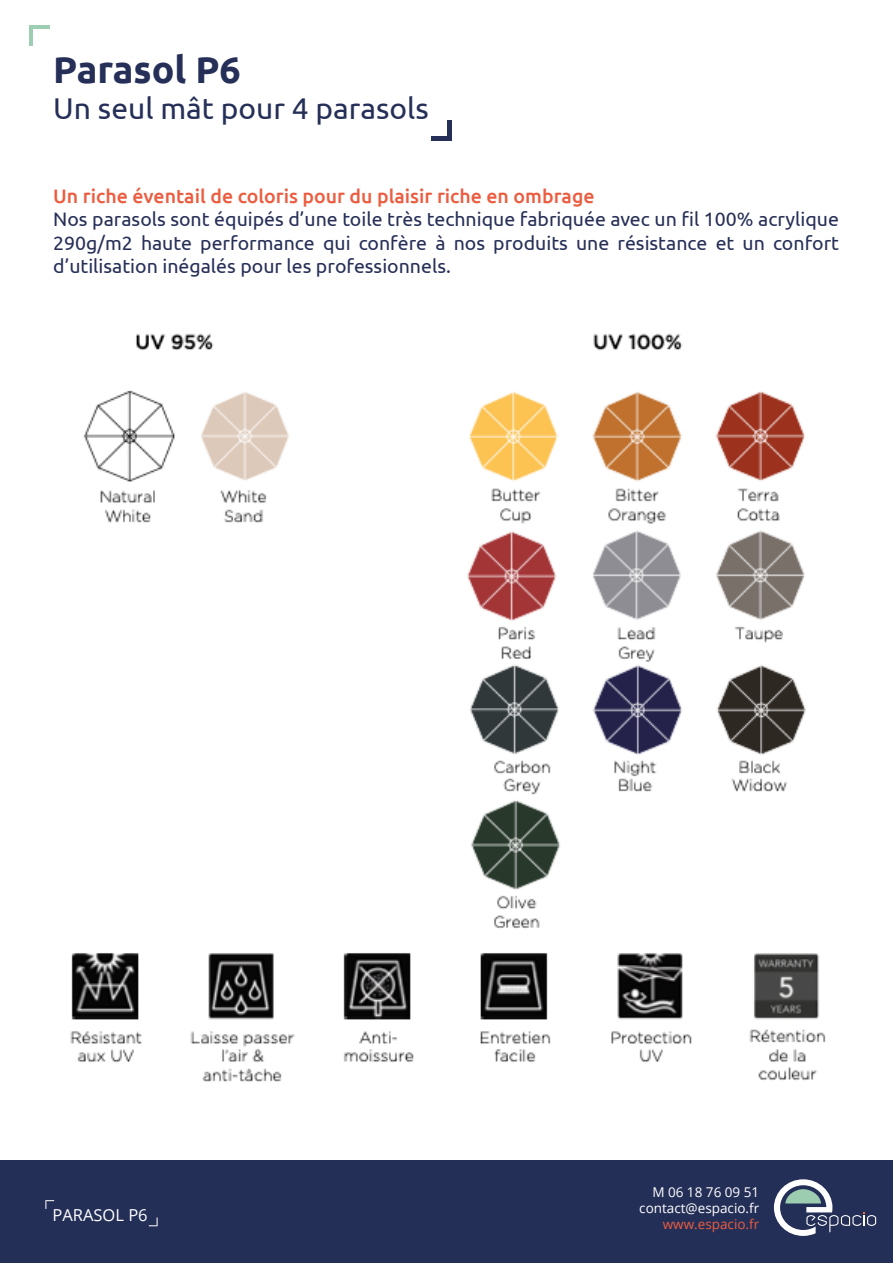
<style>
.page{position:relative;width:893px;height:1263px;background:#fff}
.page>*{position:absolute;margin:0;border:0;box-sizing:border-box;transform-origin:0 0}
.t1{font:700 37.5px "Ubuntu";color:#252f57}
.t2{font:30px "Ubuntu";color:#252f57}
.t3{font:19.5px/23.4px "Ubuntu";color:#272f57;text-align:justify}
.t4{font:500 19.5px "Ubuntu";color:#eb5d40}
.t5{font:16.5px "Open Sans";color:#fff}
.t6{font:13.5px/16.2px "Open Sans";color:#fff;text-align:right}
.t7{font:13.5px "Open Sans";color:#eb5d40}
</style>
<div class="page">
<svg style="left:30px;top:25px;width:20px;height:20px"></svg>
<div style="left:34px;top:30px;width:18px;height:18px;background:#fff"></div>
<div style="left:431px;top:120px;width:20px;height:20px;background:#252f57"></div>
<div style="left:429px;top:118px;width:18px;height:18px;background:#fff"></div>
<div style="left:0;top:1160px;width:893px;height:103px;background:#242f57"></div>
<svg style="left:774px;top:1179px;width:102px;height:57px"></svg>
<svg style="left:46px;top:1200px;width:8px;height:9px"></svg>
<svg style="left:149px;top:1217px;width:9px;height:9px"></svg>
<img style="left:70px;top:333px;width:756px;height:749px">
<h1 class="t1" style="left:53px;top:47px;width:189px">Parasol P6</h1>
<h2 class="t2" style="left:53px;top:90px;width:377px">Un seul mât pour 4 parasols</h2>
<p class="t4" style="left:53px;top:184px;width:543px">Un riche éventail de coloris pour du plaisir riche en ombrage</p>
<p class="t3" style="left:53px;top:207px;width:787px">Nos parasols sont équipés d’une toile très technique fabriquée avec un fil 100% acrylique 290g/m2 haute performance qui confère à nos produits une résistance et un confort d’utilisation inégalés pour les professionnels.</p>
<p class="t5" style="left:53px;top:1203px;width:97px">PARASOL P6</p>
<p class="t6" style="left:639px;top:1183px;width:121px">M 06 18 76 09 51 contact@espacio.fr</p>
<p class="t7" style="left:663px;top:1215px;width:98px">www.espacio.fr</p>
</div>
